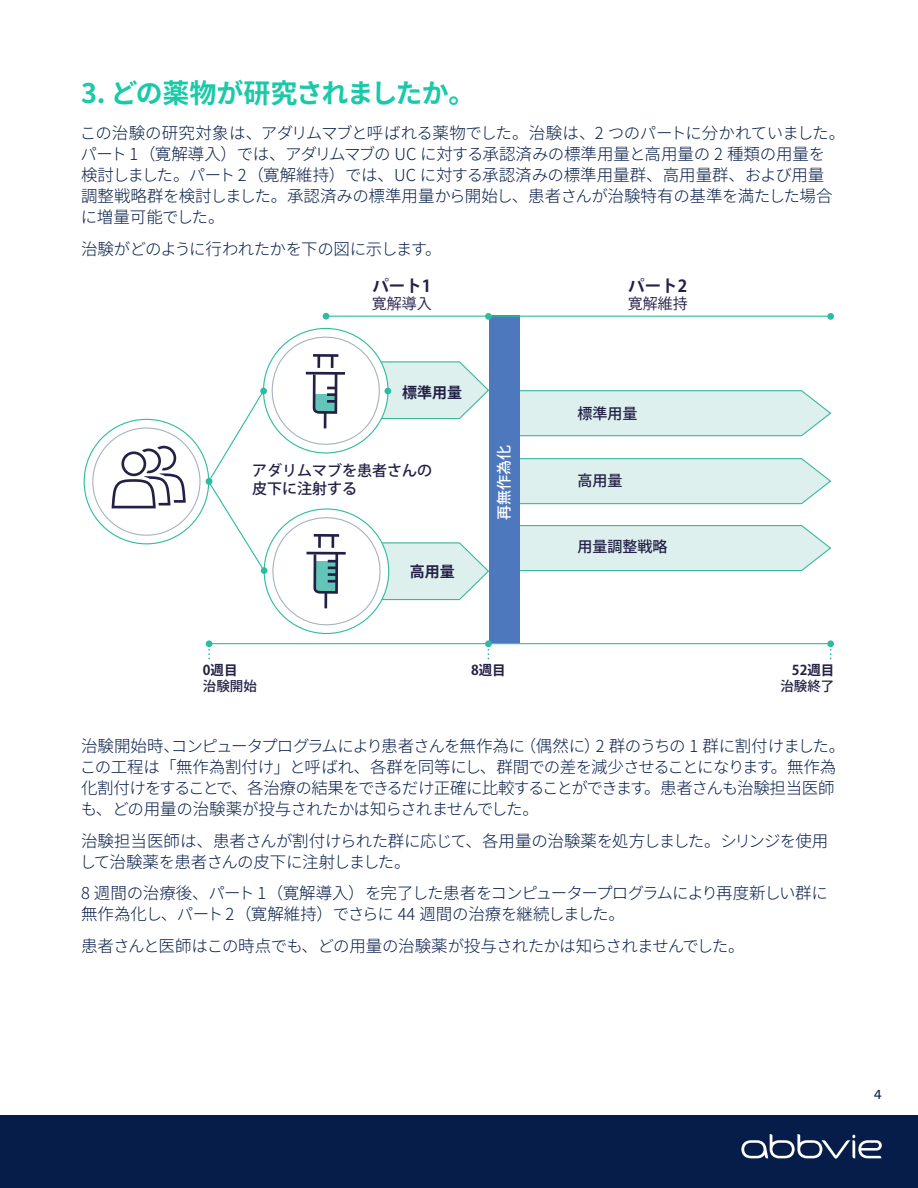
<style>
.page{position:relative;width:918px;height:1188px;background:#fff}
.page>*{position:absolute;margin:0;border:0;box-sizing:border-box;transform-origin:0 0}
.Hd_1{font:700 27px "Noto Sans CJ Kjp";letter-spacing:-.035em;color:#1ac9a8}
.Body_1{font:300 16.5px/21px "Noto Sans CJ Kjp";letter-spacing:-.035em;color:#071d49}
.t1{font:16.5px "Koz Go Pro Bold 90 msp RKSJ H";color:#232047}
.t2{font:15px/18px "Koz Go Pro Medium 90 msp RKSJ H";color:#232047}
.t3{font:15px "Koz Go Pro Regular 90 msp RKSJ H";color:#232047}
.t4{font:15px "Koz Go Pro Bold 90 msp RKSJ H";color:#232047}
.t5{font:15px "Koz Go Pro Medium 90 msp RKSJ H";color:#fff}
.t6{font:13.5px/16.2px "Koz Go Pro Bold 90 msp RKSJ H";color:#232145;text-align:right}
.t7{font:13.5px/16.2px "Koz Go Pro Medium 90 msp RKSJ H";color:#232145}
.t8{font:13.5px "Neue Haas Unica Pro";color:#071d49}
.s1{font-family:"Koz Go Pro Bold 90 msp RKSJ H"}
.s2{font-family:"Koz Go Pro Medium 90 msp RKSJ H"}
</style>
<div class="page">
<svg style="left:519px;top:458px;width:313px;height:47px;background:#d6edea"></svg>
<svg style="left:519px;top:390px;width:313px;height:47px;background:#d6edea"></svg>
<svg style="left:519px;top:524px;width:313px;height:48px;background:#d7eeea"></svg>
<div style="left:489px;top:316px;width:30px;height:327px;background:#4e78bd"></div>
<hr style="left:208px;top:643px;width:621px;height:1px;background:#2dbca1">
<hr style="left:326px;top:316px;width:505px;height:1px;background:#2dbca1">
<div style="left:323px;top:313px;width:6px;height:7px;background:#2dbca1;border-radius:50%"></div>
<div style="left:485px;top:313px;width:7px;height:7px;background:#2dbca1;border-radius:50%"></div>
<div style="left:827px;top:313px;width:7px;height:7px;background:#2dbca1;border-radius:50%"></div>
<svg style="left:830px;top:647px;width:2px;height:12px"></svg>
<div style="left:827px;top:640px;width:7px;height:7px;background:#2dbca1;border-radius:50%"></div>
<svg style="left:205px;top:327px;width:285px;height:332px"></svg>
<svg style="left:112px;top:446px;width:74px;height:62px"></svg>
<div style="left:0;top:1115px;width:918px;height:73px;background:#071d49"></div>
<svg style="left:741px;top:1134px;width:141px;height:25px"></svg>
<p class="Hd_1" style="left:81px;top:77px;width:396px">3. どの薬物が研究されましたか。</p>
<p class="Body_1" style="left:80px;top:123px;width:767px">この治験の研究対象は、アダリムマブと呼ばれる薬物でした。治験は、2 つのパートに分かれていました。パート 1（寛解導入）では、アダリムマブの UC に対する承認済みの標準用量と高用量の 2 種類の用量を<br>検討しました。パート 2（寛解維持）では、UC に対する承認済みの標準用量群、高用量群、および用量<br>調整戦略群を検討しました。承認済みの標準用量から開始し、患者さんが治験特有の基準を満たした場合に増量可能でした。</p>
<p class="Body_1" style="left:81px;top:239px;width:362px">治験がどのように行われたかを下の図に示します。</p>
<p class="t1" style="left:372px;top:276px;width:60px">パート1</p>
<p class="t3" style="left:372px;top:294px;width:62px">寛解導入</p>
<p class="t4" style="left:402px;top:383px;width:62px">標準用量</p>
<p class="t2" style="left:252px;top:462px;width:182px">アダリムマブを患者さんの皮下に注射する</p>
<p class="t4" style="left:410px;top:562px;width:47px">高用量</p>
<p class="t5" style="left:494px;top:520px;width:77px;rotate:-90deg">再無作為化</p>
<p class="t1" style="left:628px;top:276px;width:60px">パート2</p>
<p class="t3" style="left:628px;top:294px;width:62px">寛解維持</p>
<p class="t2" style="left:578px;top:405px;width:62px">標準用量</p>
<p class="t2" style="left:578px;top:472px;width:47px">高用量</p>
<p class="t2" style="left:578px;top:539px;width:92px">用量調整戦略</p>
<p class="t7" style="left:203px;top:662px;width:56px"><span class="s1">0週目<br></span>治験開始</p>
<p class="t6" style="left:471px;top:663px;width:36px">8週目</p>
<p class="t6" style="left:780px;top:663px;width:56px">52週目<span class="s2">治験終了</span></p>
<p class="Body_1" style="left:80px;top:736px;width:767px">治験開始時、コンピュータプログラムにより患者さんを無作為に（偶然に）2 群のうちの 1 群に割付けました。この工程は「無作為割付け」と呼ばれ、各群を同等にし、群間での差を減少させることになります。無作為化割付けをすることで、各治療の結果をできるだけ正確に比較することができます。患者さんも治験担当医師も、どの用量の治験薬が投与されたかは知らされませんでした。</p>
<p class="Body_1" style="left:80px;top:831px;width:750px">治験担当医師は、患者さんが割付けられた群に応じて、各用量の治験薬を処方しました。シリンジを使用して治験薬を患者さんの皮下に注射しました。</p>
<p class="Body_1" style="left:81px;top:883px;width:749px">8 週間の治療後、パート 1（寛解導入）を完了した患者をコンピュータープログラムにより再度新しい群に無作為化し、パート 2（寛解維持）でさらに 44 週間の治療を継続しました。</p>
<p class="Body_1" style="left:81px;top:936px;width:665px">患者さんと医師はこの時点でも、どの用量の治験薬が投与されたかは知らされませんでした。</p>
<p class="t8" style="left:874px;top:1086px;width:9px">4</p>
</div>
